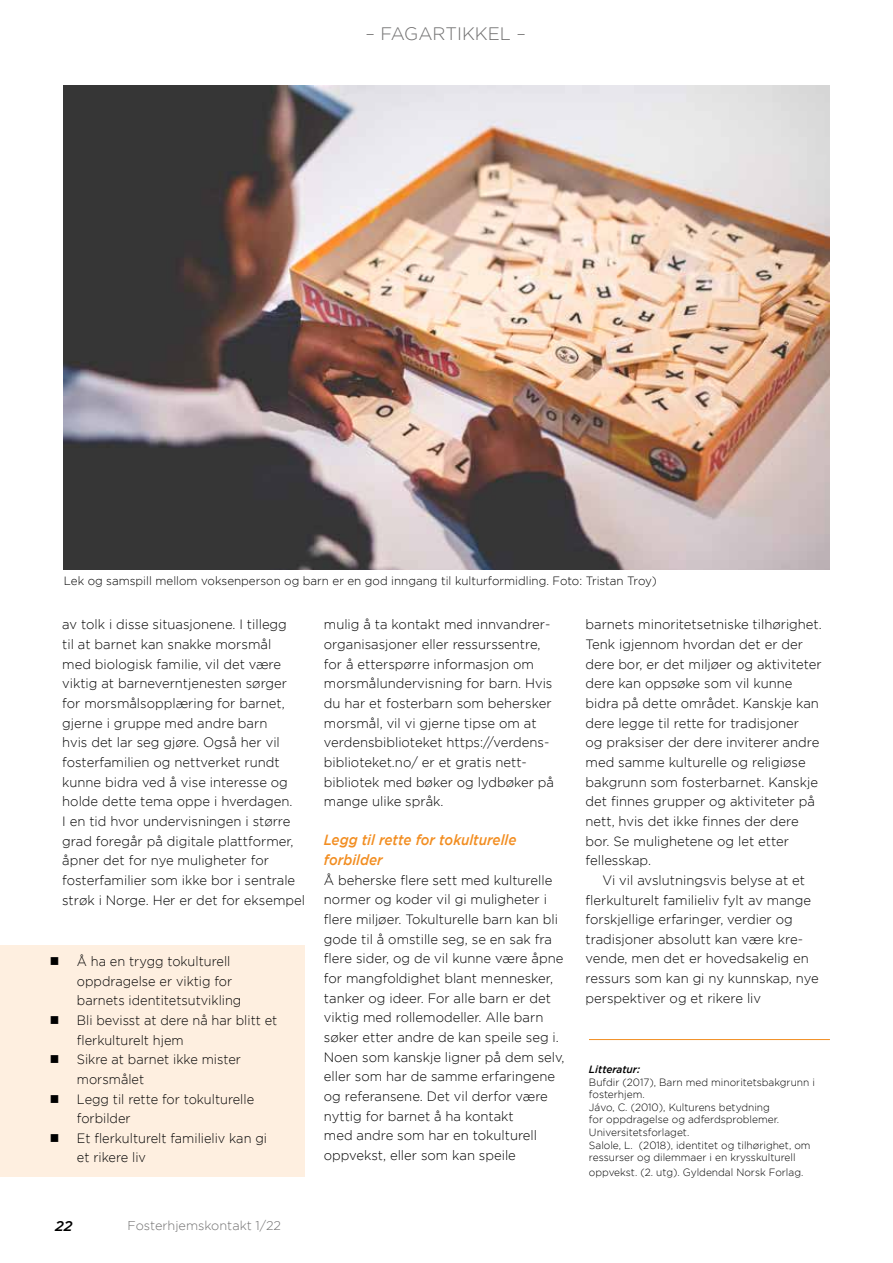
<style>
.page{position:relative;width:893px;height:1263px;background:#fff}
.page>*{position:absolute;margin:0;border:0;box-sizing:border-box;transform-origin:0 0}
.t1{font:300 18px "Gotham";color:#706f6f}
.t2{font:italic 500 14.7px/19.6px "Gotham";color:#f28e22;scale:.92 1}
.t3{font:italic 500 14.25px "Gotham";color:#000}
.t4{font:300 13.5px/19.6px "Gotham";color:#000}
.t5{font:300 13.5px/19.6px "Gotham";color:#000;scale:.95 1}
.t6{font:300 12.75px "Gotham";color:#706f6f}
.t7{font:300 12px "Gotham";color:#000}
.t8{font:300 10.5px/12.6px "Gotham";color:#000}
.t9{font:italic 500 10.5px "Gotham";color:#000}
</style>
<div class="page">
<div style="left:0;top:945px;width:305px;height:231px;background:#feefe0"></div>
<hr style="left:589px;top:1039px;width:241px;height:1px;background:#f28e22">
<img style="left:64px;top:85px;width:765px;height:485px">
<h1 class="t1" style="left:366px;top:23px;width:162px">– FAGARTIKKEL –</h1>
<p class="t7" style="left:64px;top:574px;width:595px">Lek og samspill mellom voksenperson og barn er en god inngang til kulturformidling. Foto: Tristan Troy)</p>
<p class="t4" style="left:62px;top:614px;width:244px">av tolk i disse situasjonene. I tillegg<br>til at barnet kan snakke morsmål<br>med biologisk familie, vil det være viktig at barneverntjenesten sørger for morsmålsopplæring for barnet, gjerne i gruppe med andre barn<br>hvis det lar seg gjøre. Også her vil fosterfamilien og nettverket rundt kunne bidra ved å vise interesse og holde dette tema oppe i hverdagen.<br>I en tid hvor undervisningen i større grad foregår på digitale plattformer, åpner det for nye muligheter for fosterfamilier som ikke bor i sentrale strøk i Norge. Her er det for eksempel</p>
<p class="t4" style="left:324px;top:615px;width:232px">mulig å ta kontakt med innvandrer&shy;organisasjoner eller ressurssentre, for å etterspørre informasjon om morsmålundervisning for barn. Hvis du har et fosterbarn som behersker morsmål, vil vi gjerne tipse om at verdensbiblioteket https://verdens&shy;biblioteket.no/ er et gratis nett&shy;bibliotek med bøker og lydbøker på mange ulike språk.</p>
<p class="t2" style="left:324px;top:830px;width:211px">Legg til rette for tokulturelle forbilder</p>
<p class="t4" style="left:324px;top:870px;width:242px">Å beherske flere sett med kulturelle normer og koder vil gi muligheter i flere miljøer. Tokulturelle barn kan bli gode til å omstille seg, se en sak fra flere sider, og de vil kunne være åpne for mangfoldighet blant mennesker, tanker og ideer. For alle barn er det viktig med rollemodeller. Alle barn søker etter andre de kan speile seg i.<br>Noen som kanskje ligner på dem selv, eller som har de samme erfaringene og referansene. Det vil derfor være nyttig for barnet å ha kontakt<br>med andre som har en tokulturell oppvekst, eller som kan speile</p>
<p class="t5" style="left:77px;top:951px;width:213px">Å ha en trygg tokulturell oppdragelse er viktig for barnets identitetsutvikling<br>Bli bevisst at dere nå har blitt et flerkulturelt hjem<br>Sikre at barnet ikke mister morsmålet<br>Legg til rette for tokulturelle forbilder<br>Et flerkulturelt familieliv kan gi et rikere liv</p>
<p class="t3" style="left:55px;top:1218px;width:19px">22</p>
<p class="t6" style="left:128px;top:1219px;width:155px">Fosterhjemskontakt 1/22</p>
<p class="t4" style="left:586px;top:615px;width:238px">barnets minoritetsetniske tilhørighet.<br>Tenk igjennom hvordan det er der dere bor, er det miljøer og aktiviteter dere kan oppsøke som vil kunne bidra på dette området. Kanskje kan dere legge til rette for tradisjoner<br>og praksiser der dere inviterer andre med samme kulturelle og religiøse bakgrunn som fosterbarnet. Kanskje det finnes grupper og aktiviteter på nett, hvis det ikke finnes der dere bor. Se mulighetene og let etter fellesskap.</p>
<p class="t4" style="left:586px;top:870px;width:235px;text-indent:17px">Vi vil avslutningsvis belyse at et flerkulturelt familieliv fylt av mange forskjellige erfaringer, verdier og tradisjoner absolutt kan være kre&shy;vende, men det er hovedsakelig en ressurs som kan gi ny kunnskap, nye perspektiver og et rikere liv</p>
<p class="t9" style="left:589px;top:1063px;width:53px">Litteratur:</p>
<p class="t8" style="left:589px;top:1075px;width:228px">Bufdir (2017), Barn med minoritetsbakgrunn i fosterhjem.<br>Jávo, C. (2010), Kulturens betydning<br>for oppdragelse og adferdsproblemer.<br>Universitetsforlaget.<br>Salole, L. (2018), identitet og tilhørighet, om ressurser og dilemmaer i en krysskulturell</p>
<p class="t8" style="left:589px;top:1165px;width:216px">oppvekst. (2. utg). Gyldendal Norsk Forlag.</p>
</div>
